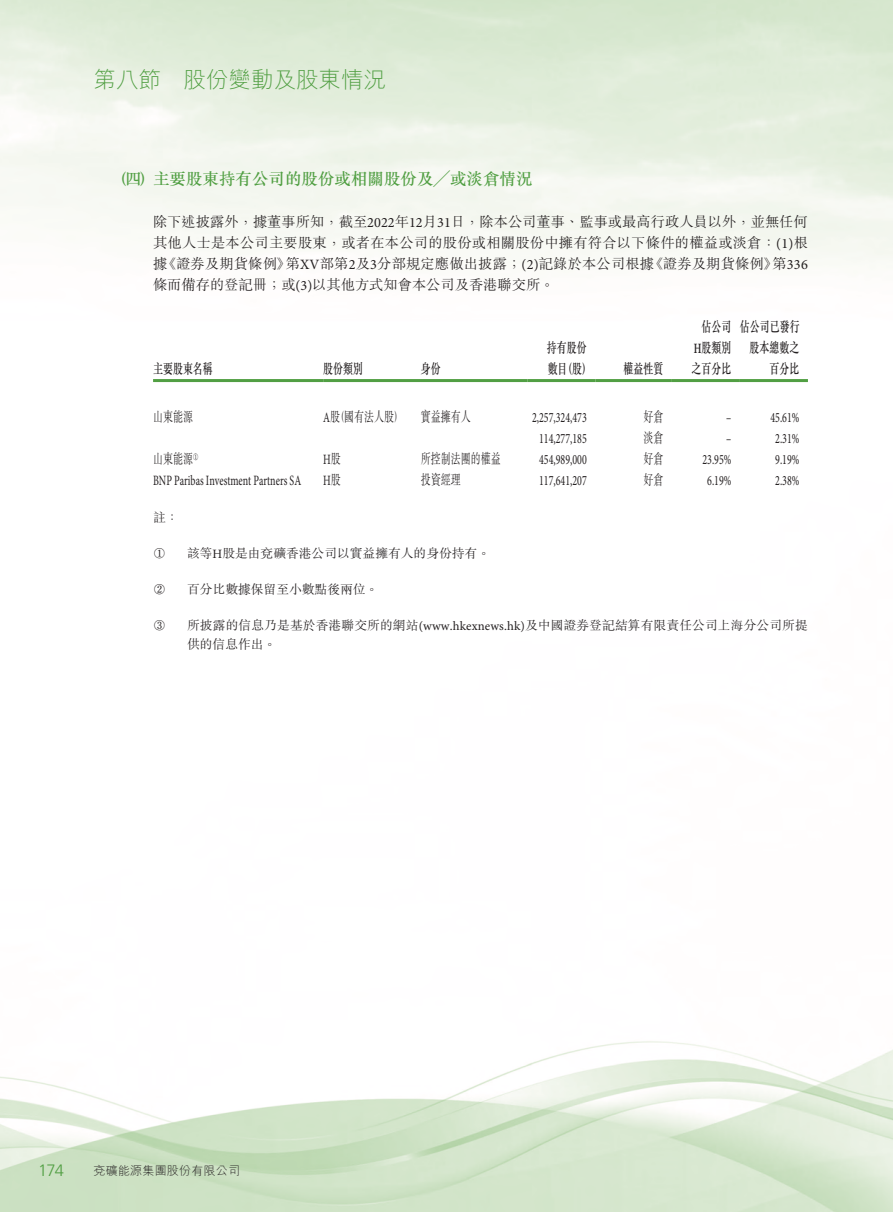
<style>
.page{position:relative;width:893px;height:1212px;background:#fff}
.page>*{position:absolute;margin:0;border:0;box-sizing:border-box;transform-origin:0 0}
.t1{font:300 22.5px "M Hei HK";color:#519f43}
.t2{font:500 16.5px "M Sung HK";color:#519f43}
.t3{font:300 16.5px "Frutiger LT Std";color:#519f43}
.t4{font:300 14.25px/21px "M Sung HK";color:#231f20;text-align:justify}
.t5{font:14.25px "Minion Pro";color:#231f20;scale:.7 1}
.t6{font:500 14.25px/21px "M Sung HK";color:#231f20;scale:.7 1}
.t7{font:300 14.25px "M Sung HK";color:#231f20;scale:.7 1}
.t8{font:300 12.75px/18px "M Sung HK";letter-spacing:.005em;color:#231f20}
.t9{font:300 12px "M Hei HK";letter-spacing:.02em;color:#231f20}
.s1{font-family:"Minion Pro";font-weight:400}
.s2{font-family:"Minion Pro";font-weight:600}
.s3{font-family:"M Sung HK";font-weight:300}
</style>
<div class="page">
<hr style="left:153px;top:379px;width:170px;height:3px;background:#519f43">
<hr style="left:323px;top:379px;width:98px;height:3px;background:#519f43">
<hr style="left:421px;top:379px;width:106px;height:3px;background:#519f43">
<hr style="left:527px;top:379px;width:68px;height:3px;background:#519f43">
<hr style="left:595px;top:379px;width:77px;height:3px;background:#519f43">
<hr style="left:672px;top:379px;width:68px;height:3px;background:#519f43">
<hr style="left:740px;top:379px;width:68px;height:3px;background:#519f43">
<h1 class="t1" style="left:94px;top:64px;width:294px">第八節 股份變動及股東情況</h1>
<p class="t2" style="left:112px;top:167px;width:422px">（四）主要股東持有公司的股份或相關股份及╱或淡倉情況</p>
<p class="t4" style="left:153px;top:210px;width:656px">除下述披露外，據董事所知，截至<span class="s1">2022</span>年<span class="s1">12</span>月<span class="s1">31</span>日，除本公司董事、監事或最高行政人員以外，並無任何其他人士是本公司主要股東，或者在本公司的股份或相關股份中擁有符合以下條件的權益或淡倉：<span class="s1">(1)</span>根據《證券及期貨條例》第<span class="s1">XV</span>部第<span class="s1">2</span>及<span class="s1">3</span>分部規定應做出披露；<span class="s1">(2)</span>記錄於本公司根據《證券及期貨條例》第<span class="s1">336</span>條而備存的登記冊；或<span class="s1">(3)</span>以其他方式知會本公司及香港聯交所。</p>
<p class="t6" style="left:153px;top:358px;width:87px">主要股東名稱</p>
<p class="t6" style="left:323px;top:358px;width:58px">股份類別</p>
<p class="t6" style="left:421px;top:358px;width:30px">身份</p>
<p class="t6" style="left:547px;top:337px;width:65px">持有股份數目（股）</p>
<p class="t6" style="left:623px;top:358px;width:59px">權益性質</p>
<p class="t6" style="left:691px;top:316px;width:59px;text-align:justify;text-indent:10px">佔公司<span class="s2">H</span>股類別之百分比</p>
<p class="t6" style="left:740px;top:316px;width:87px;text-align:right">佔公司已發行股本總數之百分比</p>
<p class="t7" style="left:153px;top:407px;width:59px">山東能源</p>
<p class="t7" style="left:323px;top:407px;width:212px"><span class="s1">A</span>股（國有法人股） 實益擁有人</p>
<p class="t5" style="left:532px;top:408px;width:80px">2,257,324,473</p>
<p class="t7" style="left:643px;top:407px;width:30px">好倉</p>
<p class="t5" style="left:726px;top:408px;width:9px">–</p>
<p class="t5" style="left:770px;top:408px;width:43px">45.61%</p>
<p class="t5" style="left:539px;top:429px;width:70px">114,277,185</p>
<p class="t7" style="left:643px;top:428px;width:30px">淡倉</p>
<p class="t5" style="left:726px;top:429px;width:9px">–</p>
<p class="t5" style="left:775px;top:429px;width:36px">2.31%</p>
<p class="t7" style="left:153px;top:449px;width:67px">山東能源<sup>①</sup></p>
<p class="t5" style="left:323px;top:450px;width:27px">H<span class="s3">股</span></p>
<p class="t7" style="left:421px;top:449px;width:116px">所控制法團的權益</p>
<p class="t5" style="left:539px;top:450px;width:70px">454,989,000</p>
<p class="t7" style="left:643px;top:449px;width:30px">好倉</p>
<p class="t5" style="left:702px;top:450px;width:43px">23.95%</p>
<p class="t5" style="left:775px;top:450px;width:36px">9.19%</p>
<p class="t5" style="left:153px;top:471px;width:213px">BNP Paribas Investment Partners SA</p>
<p class="t5" style="left:323px;top:471px;width:27px">H<span class="s3">股</span></p>
<p class="t7" style="left:421px;top:470px;width:59px">投資經理</p>
<p class="t5" style="left:539px;top:471px;width:70px">117,641,207</p>
<p class="t7" style="left:643px;top:470px;width:30px">好倉</p>
<p class="t5" style="left:707px;top:471px;width:36px">6.19%</p>
<p class="t5" style="left:775px;top:471px;width:36px">2.38%</p>
<p class="t8" style="left:153px;top:508px;width:27px">註：</p>
<p class="t8" style="left:153px;top:544px;width:14px">①</p>
<p class="t8" style="left:187px;top:544px;width:305px">該等<span class="s1">H</span>股是由兗礦香港公司以實益擁有人的身份持有。</p>
<p class="t8" style="left:153px;top:580px;width:14px">②</p>
<p class="t8" style="left:187px;top:580px;width:193px">百分比數據保留至小數點後兩位。</p>
<p class="t8" style="left:153px;top:616px;width:14px">③</p>
<p class="t8" style="left:187px;top:616px;width:622px">所披露的信息乃是基於香港聯交所的網站<span class="s1">(www.hkexnews.hk)</span>及中國證券登記結算有限責任公司上海分公司所提供的信息作出。</p>
<p class="t3" style="left:38px;top:1161px;width:27px">174</p>
<p class="t9" style="left:94px;top:1162px;width:148px">兗礦能源集團股份有限公司</p>
</div>
